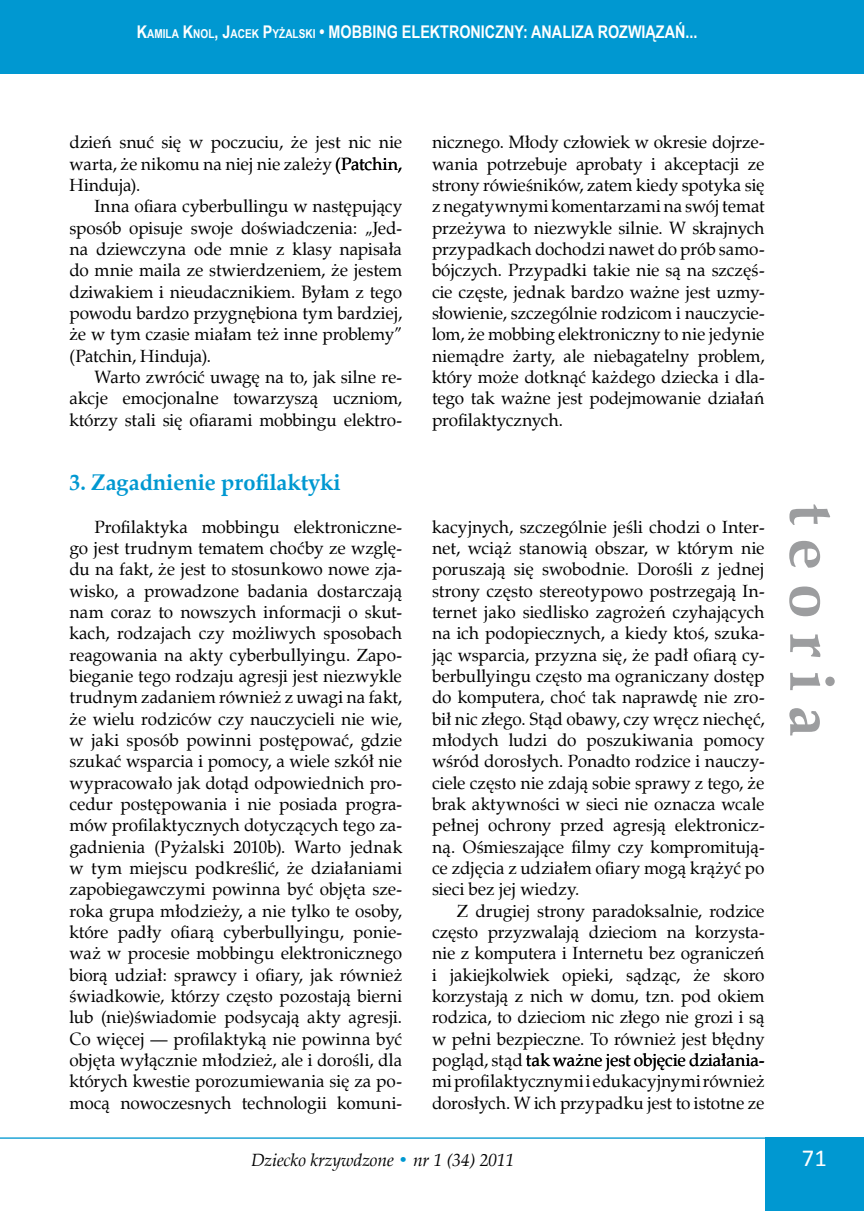
<style>
.page{position:relative;width:864px;height:1211px;background:#fff}
.page>*{position:absolute;margin:0;border:0;box-sizing:border-box;transform-origin:0 0}
.t1{font:700 63px "Zapf Calligr EU";color:#9c9d9f}
.t2{font:24.5px "Calibri";color:#fff}
.tytul_2{font:700 22.75px "Zapf Calligr EU";letter-spacing:-.005em;color:#0098d1}
.tekst_2{font:17.5px/21.3px "Zapf Calligr EU";letter-spacing:-.005em;color:#000;text-align:justify}
.pagina_2{font:700 17.5px "Arial Narrow";color:#fff}
.t3{font:italic 17.5px "Zapf Calligr EU";color:#000}
.s1{font-style:inherit}
.s2{font-size:12.25px}
.s3{color:#0098d1}
</style>
<div class="page">
<hr style="left:0;top:1137px;width:842px;height:1px;background:#0098d1">
<div style="left:765px;top:1137px;width:98px;height:73px;background:#0098d1"></div>
<div style="left:0;top:0;width:863px;height:74px;background:#0098d1"></div>
<p class="pagina_2" style="left:137px;top:19px;width:562px"><span class="s1">K</span><span class="s2">AMILA</span> <span class="s1">K</span><span class="s2">NOL</span><span class="s1">, J</span><span class="s2">ACEK</span> <span class="s1">P</span><span class="s2">YŻALSKI</span> • MOBBING ELEKTRONICZNY: ANALIZA ROZWIĄZAŃ...</p>
<p class="tekst_2" style="left:69px;top:132px;width:334px">dzień snuć się w poczuciu, że jest nic nie warta, że nikomu na niej nie zależy (Patchin, Hinduja).</p>
<p class="tekst_2" style="left:69px;top:196px;width:334px;text-align:left;text-indent:25px">Inna ofiara cyberbullingu w następujący sposób opisuje swoje doświadczenia: „Jed&shy;na dziewczyna ode mnie z klasy napisała do mnie maila ze stwierdzeniem, że jestem dziwakiem i nieudacznikiem. Byłam z tego powodu bardzo przygnębiona tym bardziej, że w tym czasie miałam też inne problemy” (Patchin, Hinduja).</p>
<p class="tekst_2" style="left:69px;top:367px;width:334px;text-indent:25px">Warto zwrócić uwagę na to, jak silne re&shy;akcje emocjonalne towarzyszą uczniom, którzy stali się ofiarami mobbingu elektro-</p>
<p class="tekst_2" style="left:432px;top:132px;width:334px">nicznego. Młody człowiek w okresie dojrze&shy;wania potrzebuje aprobaty i akceptacji ze strony rówieśników, zatem kiedy spotyka się z negatywnymi komentarzami na swój temat przeżywa to niezwykle silnie. W skrajnych przypadkach dochodzi nawet do prób samo&shy;bójczych. Przypadki takie nie są na szczęś&shy;cie częste, jednak bardzo ważne jest uzmy&shy;słowienie, szczególnie rodzicom i nauczycie&shy;lom, że mobbing elektroniczny to nie jedynie niemądre żarty, ale niebagatelny problem, który może dotknąć każdego dziecka i dla&shy;tego tak ważne jest podejmowanie działań profilaktycznych.</p>
<p class="tytul_2" style="left:69px;top:468px;width:273px">3. Zagadnienie profilaktyki</p>
<p class="tekst_2" style="left:69px;top:516px;width:334px;text-indent:25px">Profilaktyka mobbingu elektroniczne&shy;go jest trudnym tematem choćby ze wzglę&shy;du na fakt, że jest to stosunkowo nowe zja&shy;wisko, a prowadzone badania dostarczają nam coraz to nowszych informacji o skut&shy;kach, rodzajach czy możliwych sposobach reagowania na akty cyberbullyingu. Zapo&shy;bieganie tego rodzaju agresji jest niezwykle trudnym zadaniem również z uwagi na fakt, że wielu rodziców czy nauczycieli nie wie, w jaki sposób powinni postępować, gdzie szukać wsparcia i pomocy, a wiele szkół nie wypracowało jak dotąd odpowiednich pro&shy;cedur postępowania i nie posiada progra&shy;mów profilaktycznych dotyczących tego za&shy;gadnienia (Pyżalski 2010b). Warto jednak w tym miejscu podkreślić, że działaniami zapobiegawczymi powinna być objęta sze&shy;roka grupa młodzieży, a nie tylko te osoby, które padły ofiarą cyberbullyingu, ponie&shy;waż w procesie mobbingu elektronicznego biorą udział: sprawcy i ofiary, jak również świadkowie, którzy często pozostają bierni lub (nie)świadomie podsycają akty agresji.<br>Co więcej — profilaktyką nie powinna być objęta wyłącznie młodzież, ale i dorośli, dla których kwestie porozumiewania się za po&shy;mocą nowoczesnych technologii komuni-</p>
<p class="tekst_2" style="left:432px;top:516px;width:334px">kacyjnych, szczególnie jeśli chodzi o Inter&shy;net, wciąż stanowią obszar, w którym nie poruszają się swobodnie. Dorośli z jednej strony często stereotypowo postrzegają In&shy;ternet jako siedlisko zagrożeń czyhających na ich podopiecznych, a kiedy ktoś, szuka&shy;jąc wsparcia, przyzna się, że padł ofiarą cy&shy;berbullyingu często ma ograniczany dostęp do komputera, choć tak naprawdę nie zro&shy;bił nic złego. Stąd obawy, czy wręcz niechęć, młodych ludzi do poszukiwania pomocy wśród dorosłych. Ponadto rodzice i nauczy&shy;ciele często nie zdają sobie sprawy z tego, że brak aktywności w sieci nie oznacza wcale pełnej ochrony przed agresją elektronicz&shy;ną. Ośmieszające filmy czy kompromitują&shy;ce zdjęcia z udziałem ofiary mogą krążyć po sieci bez jej wiedzy.</p>
<p class="tekst_2" style="left:432px;top:900px;width:334px;text-indent:25px">Z drugiej strony paradoksalnie, rodzice często przyzwalają dzieciom na korzysta&shy;nie z komputera i Internetu bez ograniczeń i jakiejkolwiek opieki, sądząc, że skoro korzystają z nich w domu, tzn. pod okiem rodzica, to dzieciom nic złego nie grozi i są w pełni bezpieczne. To również jest błędny pogląd, stąd tak ważne jest objęcie działania&shy;mi profilaktycznymi i edukacyjnymi również dorosłych. W ich przypadku jest to istotne ze</p>
<h1 class="t1" style="left:850px;top:503px;width:235px;rotate:90deg">t e or ia</h1>
<p class="t3" style="left:251px;top:1149px;width:265px">Dziecko krzywdzone <span class="s3">•</span> nr 1 (34) 2011</p>
<h2 class="t2" style="left:801px;top:1142px;width:26px">71</h2>
</div>
